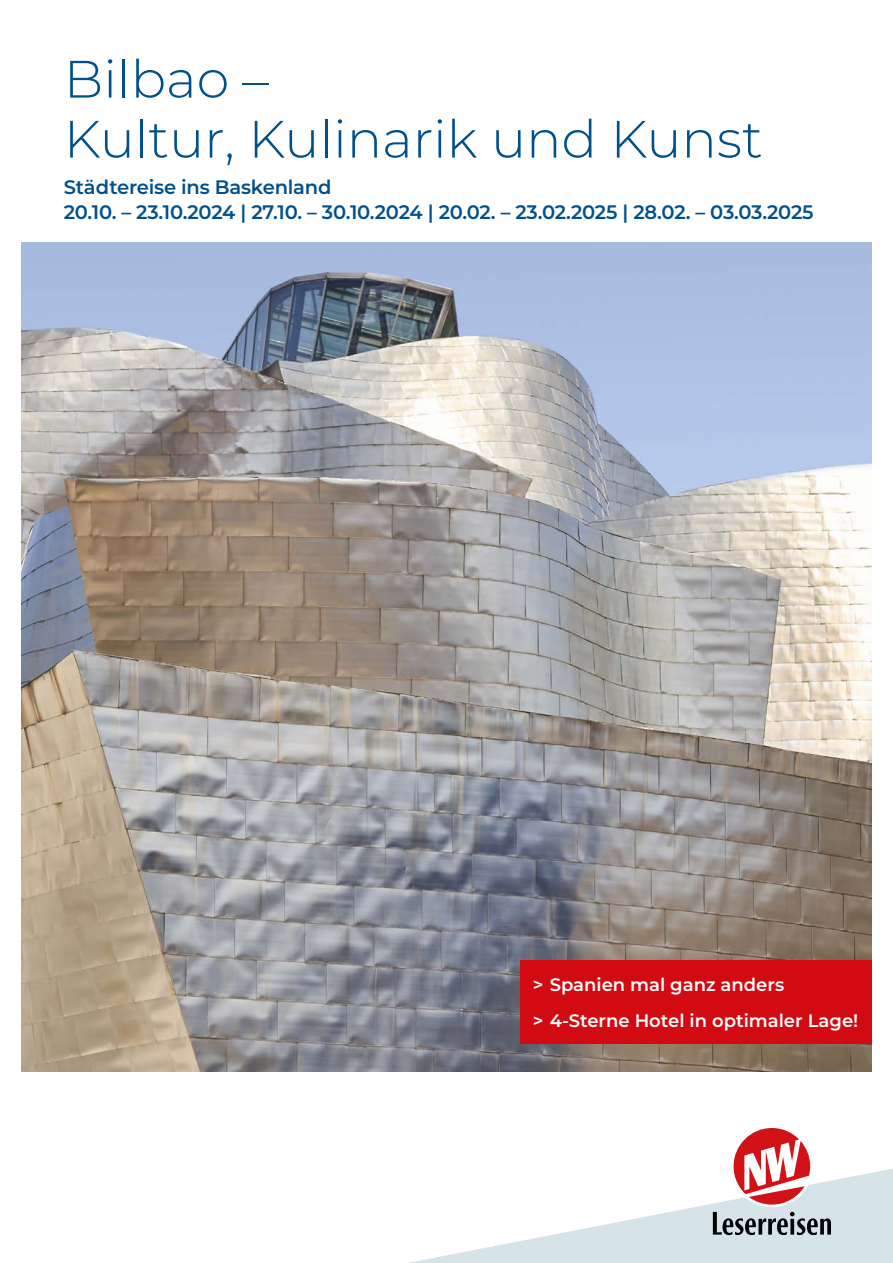
<style>
.page{position:relative;width:893px;height:1263px;background:#fff}
.page>*{position:absolute;margin:0;border:0;box-sizing:border-box;transform-origin:0 0}
.t1{font:300 52.5px/60px "Montserrat";color:#00508c}
.t2{font:600 19.5px/25.5px "Montserrat";letter-spacing:-.01em;color:#00508c}
.t3{font:600 18px/36.8px "Montserrat";color:#fff}
</style>
<div class="page">
<svg style="left:409px;top:1168px;width:484px;height:95px"></svg>
<svg style="left:713px;top:1212px;width:118px;height:23px;background:#879094"></svg>
<div style="left:731px;top:1125px;width:82px;height:82px;background:#fff;border-radius:50%"></div>
<svg style="left:734px;top:1128px;width:76px;height:76px"></svg>
<img style="left:21px;top:242px;width:851px;height:829px">
<div style="left:520px;top:960px;width:352px;height:84px;background:#d20a11"></div>
<h1 class="t1" style="left:64px;top:47px;width:700px">Bilbao –<br>Kultur, Kulinarik und Kunst</h1>
<p class="t2" style="left:64px;top:173px;width:751px">Städtereise ins Baskenland<br>20.10. – 23.10.2024 | 27.10. – 30.10.2024 | 20.02. – 23.02.2025 | 28.02. – 03.03.2025</p>
<p class="t3" style="left:533px;top:965px;width:327px">&gt; Spanien mal ganz anders<br>&gt; 4-Sterne Hotel in optimaler Lage!</p>
</div>
